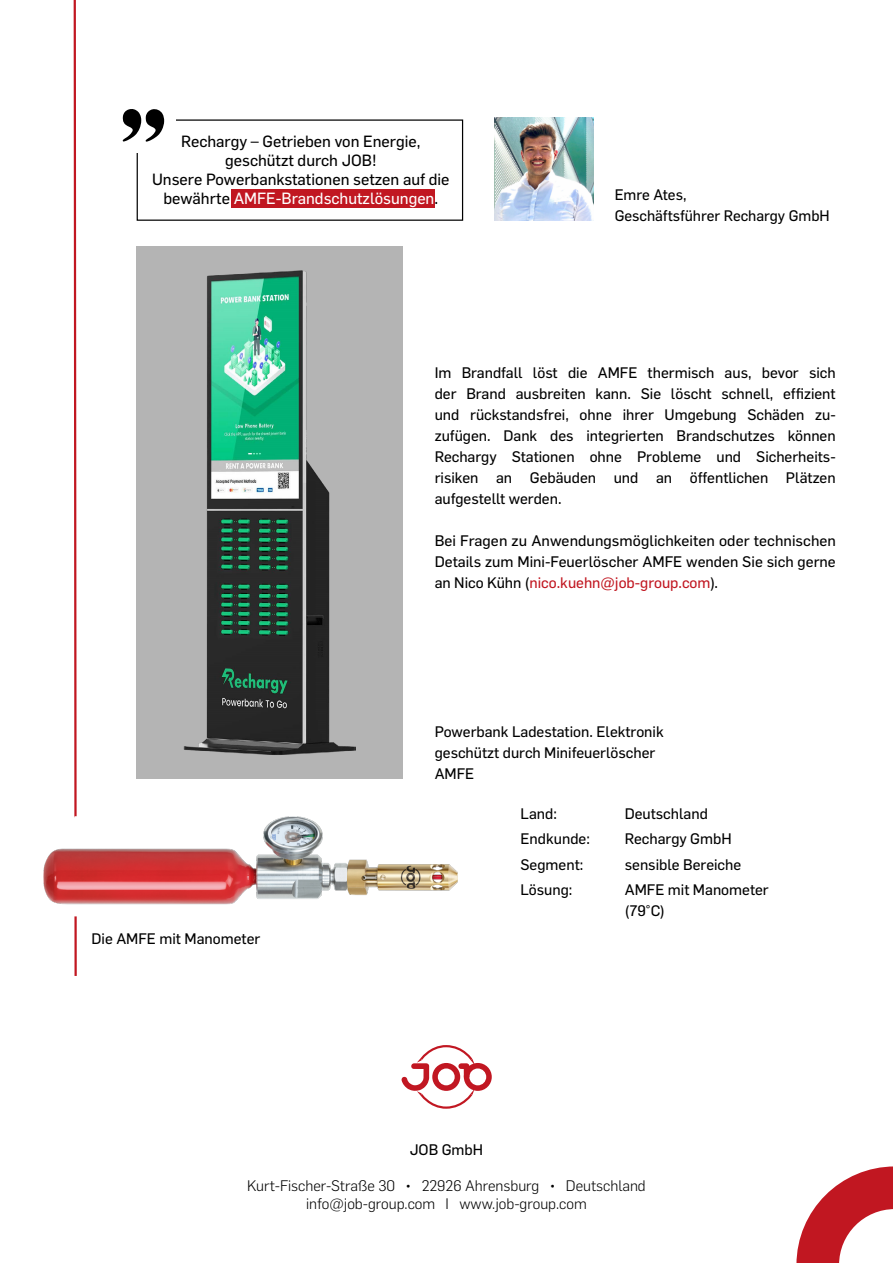
<style>
.page{position:relative;width:893px;height:1263px;background:#fff}
.page>*{position:absolute;margin:0;border:0;box-sizing:border-box;transform-origin:0 0}
.t1{font:15.9px/19.2px "Flama Basic";color:#000;text-align:center}
.t2{font:15px/21px "Flama Basic";color:#000}
.t3{font:300 15px/18px "Flama";color:#000;text-align:center}
.s1{color:#fff}
.s2{color:#c11721}
</style>
<div class="page">
<div style="left:232px;top:189px;width:203px;height:19px;background:#c11721"></div>
<div style="left:137px;top:246px;width:266px;height:533px;background:#b4b4b4"></div>
<svg style="left:73px;top:0;width:275px;height:976px"></svg>
<img style="left:43px;top:816px;width:305px;height:95px">
<svg style="left:402px;top:1045px;width:90px;height:64px"></svg>
<svg style="left:796px;top:1166px;width:97px;height:97px"></svg>
<img style="left:494px;top:118px;width:100px;height:103px">
<img style="left:348px;top:859px;width:110px;height:36px">
<p class="t1" style="left:152px;top:131px;width:299px">Rechargy – Getrieben von Energie, geschützt durch JOB!<br>Unsere Powerbankstationen setzen auf die bewährte <span class="s1">AMFE-Brandschutzlösungen</span>.</p>
<p class="t2" style="left:615px;top:183px;width:216px">Emre Ates,<br>Geschäftsführer Rechargy GmbH</p>
<p class="t2" style="left:435px;top:362px;width:403px;text-align:justify">Im Brandfall löst die AMFE thermisch aus, bevor sich der Brand ausbreiten kann. Sie löscht schnell, effizient und rückstandsfrei, ohne ihrer Umgebung Schäden zu&shy;zufügen. Dank des integrierten Brandschutzes können Rechargy Stationen ohne Probleme und Sicherheits&shy;risiken an Gebäuden und an öffentlichen Plätzen aufgestellt werden.</p>
<p class="t2" style="left:435px;top:530px;width:403px;text-align:justify">Bei Fragen zu Anwendungsmöglichkeiten oder technischen Details zum Mini-Feuerlöscher AMFE wenden Sie sich gerne an Nico Kühn (<span class="s2">nico.kuehn@job-group.com</span>).</p>
<p class="t2" style="left:92px;top:928px;width:170px">Die AMFE mit Manometer</p>
<p class="t2" style="left:435px;top:720px;width:231px">Powerbank Ladestation. Elektronik geschützt durch Minifeuerlöscher<br>AMFE</p>
<p class="t2" style="left:521px;top:802px;width:38px">Land:</p>
<p class="t2" style="left:625px;top:802px;width:85px">Deutschland</p>
<p class="t2" style="left:521px;top:828px;width:71px">Endkunde:</p>
<p class="t2" style="left:625px;top:828px;width:108px">Rechargy GmbH</p>
<p class="t2" style="left:521px;top:853px;width:64px">Segment:</p>
<p class="t2" style="left:625px;top:853px;width:118px">sensible Bereiche</p>
<p class="t2" style="left:521px;top:878px;width:53px">Lösung:</p>
<p class="t2" style="left:625px;top:878px;width:146px">AMFE mit Manometer (79°C)</p>
<p class="t2" style="left:410px;top:1138px;width:75px">JOB GmbH</p>
<p class="t3" style="left:247px;top:1176px;width:400px">Kurt-Fischer-Straße 30 • 22926 Ahrensburg • Deutschland info@job-group.com I www.job-group.com</p>
</div>
